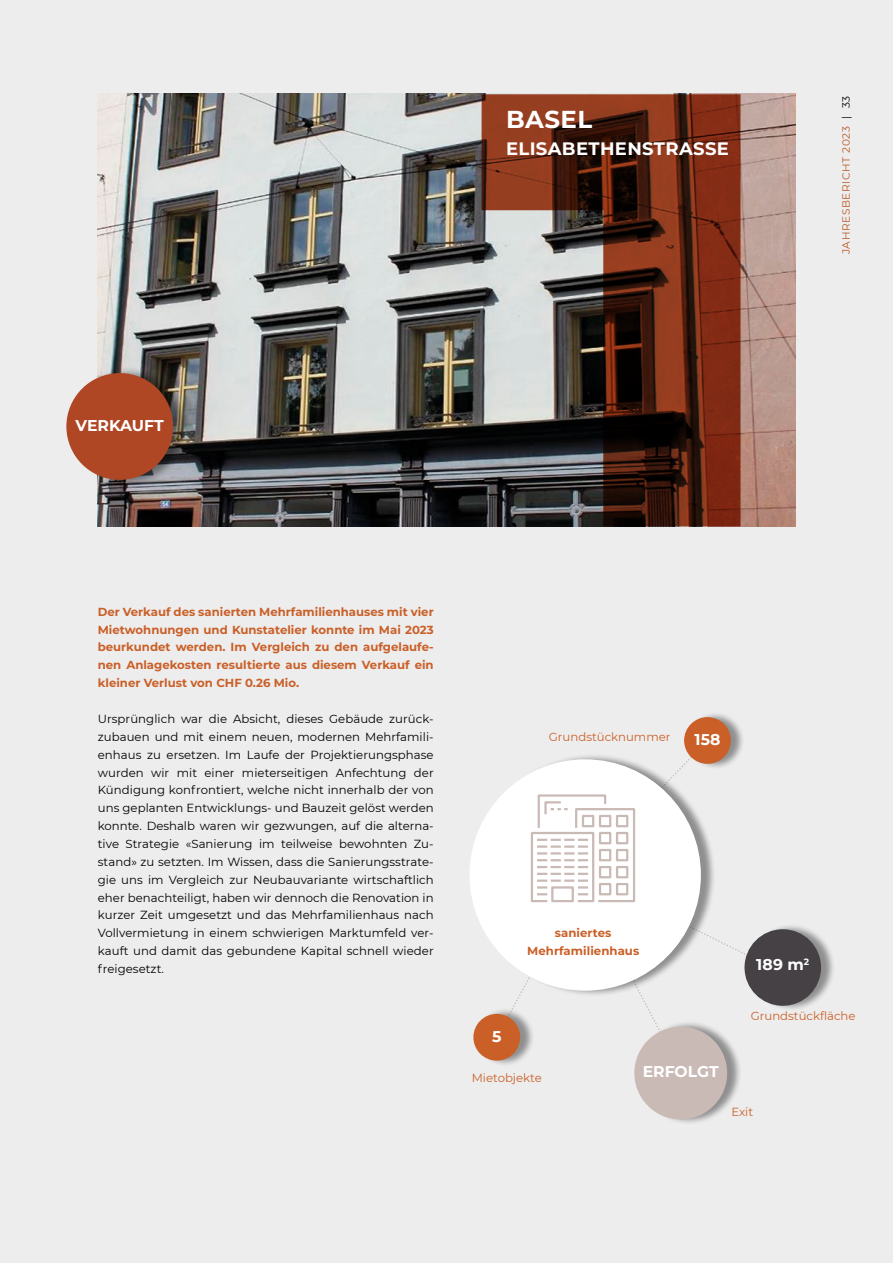
<style>
.page{position:relative;width:893px;height:1263px;background:#ededed}
.page>*{position:absolute;margin:0;border:0;box-sizing:border-box;transform-origin:0 0}
.t1{font:700 24.45px "Montserrat";letter-spacing:.02em;color:#fff}
.t2{font:700 18px "Montserrat";letter-spacing:.02em;color:#fff}
.t3{font:700 15.6px "Montserrat";color:#fff}
.t4{font:11.7px/17.9px "Montserrat";letter-spacing:.005em;color:#000;text-align:justify}
.t5{font:700 11.7px/17.9px "Montserrat";color:#ca6028;text-align:justify}
.t6{font:11.7px "Montserrat";color:#ca6028}
.t7{font:10.5px "Montserrat";letter-spacing:.06em;color:#ca6028}
.s1{color:#000}
</style>
<div class="page">
<img style="left:98px;top:94px;width:697px;height:433px">
<svg style="left:482px;top:94px;width:258px;height:432px;background:#684236"></svg>
<div style="left:747px;top:923px;width:89px;height:89px;background:#000;opacity:.4"></div>
<div style="left:744px;top:929px;width:77px;height:77px;background:#454144;border-radius:50%"></div>
<div style="left:687px;top:711px;width:58px;height:59px;background:#000;opacity:.4"></div>
<div style="left:684px;top:717px;width:47px;height:47px;background:#ca6028;border-radius:50%"></div>
<div style="left:476px;top:1008px;width:58px;height:58px;background:#000;opacity:.4"></div>
<div style="left:473px;top:1014px;width:47px;height:47px;background:#ca6028;border-radius:50%"></div>
<div style="left:469px;top:759px;width:232px;height:232px;background:#fff;border-radius:50%"></div>
<svg style="left:497px;top:740px;width:287px;height:326px"></svg>
<div style="left:636px;top:1020px;width:106px;height:106px;background:#000;opacity:.4"></div>
<div style="left:634px;top:1027px;width:93px;height:92px;background:#cabab5;border-radius:50%"></div>
<div style="left:69px;top:366px;width:121px;height:121px;background:#000;opacity:.4"></div>
<div style="left:66px;top:373px;width:107px;height:107px;background:#af4725;border-radius:50%"></div>
<h3 class="t3" style="left:76px;top:415px;width:90px">VERKAUFT</h3>
<h1 class="t1" style="left:506px;top:103px;width:88px">BASEL</h1>
<h2 class="t2" style="left:506px;top:136px;width:224px">ELISABETHENSTRASSE</h2>
<p class="t7" style="left:839px;top:254px;width:160px;rotate:-90deg">JAHRESBERICHT 2023 <span class="s1">| 33</span></p>
<p class="t5" style="left:98px;top:602px;width:337px">Der Verkauf des sanierten Mehrfamilienhauses mit vier Mietwohnungen und Kunstatelier konnte im Mai 2023 beurkundet werden. Im Vergleich zu den aufgelaufe&shy;nen Anlagekosten resultierte aus diesem Verkauf ein kleiner Verlust von CHF 0.26 Mio.</p>
<p class="t4" style="left:98px;top:709px;width:337px">Ursprünglich war die Absicht, dieses Gebäude zurück&shy;zubauen und mit einem neuen, modernen Mehrfamili&shy;enhaus zu ersetzen. Im Laufe der Projektierungsphase wurden wir mit einer mieterseitigen Anfechtung der Kündigung konfrontiert, welche nicht innerhalb der von uns geplanten Entwicklungs- und Bauzeit gelöst werden konnte. Deshalb waren wir gezwungen, auf die alterna&shy;tive Strategie «Sanierung im teilweise bewohnten Zu&shy;stand» zu setzten. Im Wissen, dass die Sanierungsstrate&shy;gie uns im Vergleich zur Neubauvariante wirtschaftlich eher benachteiligt, haben wir dennoch die Renovation in kurzer Zeit umgesetzt und das Mehrfamilienhaus nach Vollvermietung in einem schwierigen Marktumfeld ver&shy;kauft und damit das gebundene Kapital schnell wieder freigesetzt.</p>
<p class="t6" style="left:549px;top:728px;width:123px">Grundstücknummer</p>
<h3 class="t3" style="left:695px;top:729px;width:27px">158</h3>
<p class="t5" style="left:527px;top:924px;width:114px;text-align:center">saniertes<br>Mehrfamilienhaus</p>
<h3 class="t3" style="left:756px;top:954px;width:55px">189 m<sup>2</sup></h3>
<h3 class="t3" style="left:492px;top:1026px;width:11px">5</h3>
<p class="t6" style="left:472px;top:1070px;width:72px">Mietobjekte</p>
<p class="t6" style="left:751px;top:1008px;width:106px">Grundstückfläche</p>
<h3 class="t3" style="left:643px;top:1061px;width:78px">ERFOLGT</h3>
<p class="t6" style="left:731px;top:1104px;width:23px">Exit</p>
</div>
